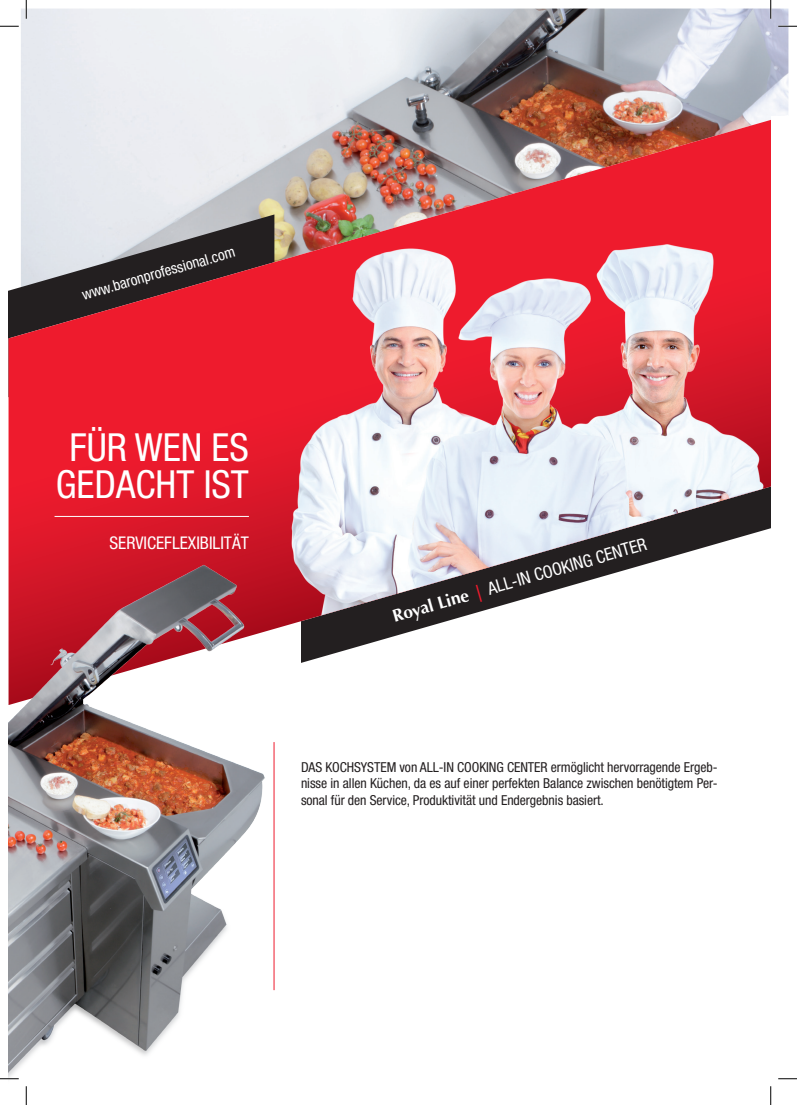
<style>
.page{position:relative;width:797px;height:1105px;background:#fff}
.page>*{position:absolute;margin:0;border:0;box-sizing:border-box;transform-origin:0 0}
.t1{font:condensed 38.75px/37.5px "Helvetica Neue";color:#fff;text-align:center}
.t2{font:condensed 17.5px "Helvetica Neue";color:#fff}
.t3{font:condensed 15px "Helvetica Neue";color:#fff}
.t4{font:condensed 13.75px/16.5px "Helvetica Neue";letter-spacing:-.005em;color:#231f20;text-align:justify}
.s1{font-family:"Optima";font-weight:700;font-stretch:normal}
.s2{font-family:"Optima";font-weight:700;font-stretch:normal;color:#ee1b2d}
</style>
<div class="page">
<img style="left:21px;top:9px;width:767px;height:106px">
<svg style="left:9px;top:116px;width:762px;height:547px;background:#d0797e"></svg>
<img style="left:168px;top:237px;width:603px;height:397px">
<img style="left:9px;top:525px;width:280px;height:555px">
<hr style="left:274px;top:742px;width:1px;height:248px;background:#ee1b2d">
<hr style="left:55px;top:516px;width:194px;height:1px;background:#fff">
<svg style="left:0;top:25px;width:19px;height:2px"></svg>
<svg style="left:778px;top:25px;width:19px;height:2px"></svg>
<svg style="left:0;top:1078px;width:19px;height:1px"></svg>
<svg style="left:778px;top:1078px;width:19px;height:1px"></svg>
<svg style="left:25px;top:0;width:2px;height:19px"></svg>
<svg style="left:25px;top:1086px;width:2px;height:19px"></svg>
<svg style="left:770px;top:0;width:1px;height:19px"></svg>
<svg style="left:770px;top:1086px;width:1px;height:19px"></svg>
<p class="t3" style="left:80px;top:287px;width:160px;rotate:-16deg">www.baronprofessional.com</p>
<h1 class="t1" style="left:56px;top:428px;width:195px">FÜR WEN ES<br>GEDACHT IST</h1>
<p class="t2" style="left:109px;top:532px;width:141px">SERVICEFLEXIBILITÄT</p>
<p class="t2" style="left:390px;top:606px;width:265px;rotate:-16deg"><span class="s1">Royal Line</span> <span class="s2">|</span> ALL-IN COOKING CENTER</p>
<p class="t4" style="left:301px;top:758px;width:418px">DAS KOCHSYSTEM von ALL-IN COOKING CENTER ermöglicht hervorragende Ergeb&shy;nisse in allen Küchen, da es auf einer perfekten Balance zwischen benötigtem Per&shy;sonal für den Service, Produktivität und Endergebnis basiert.</p>
</div>
